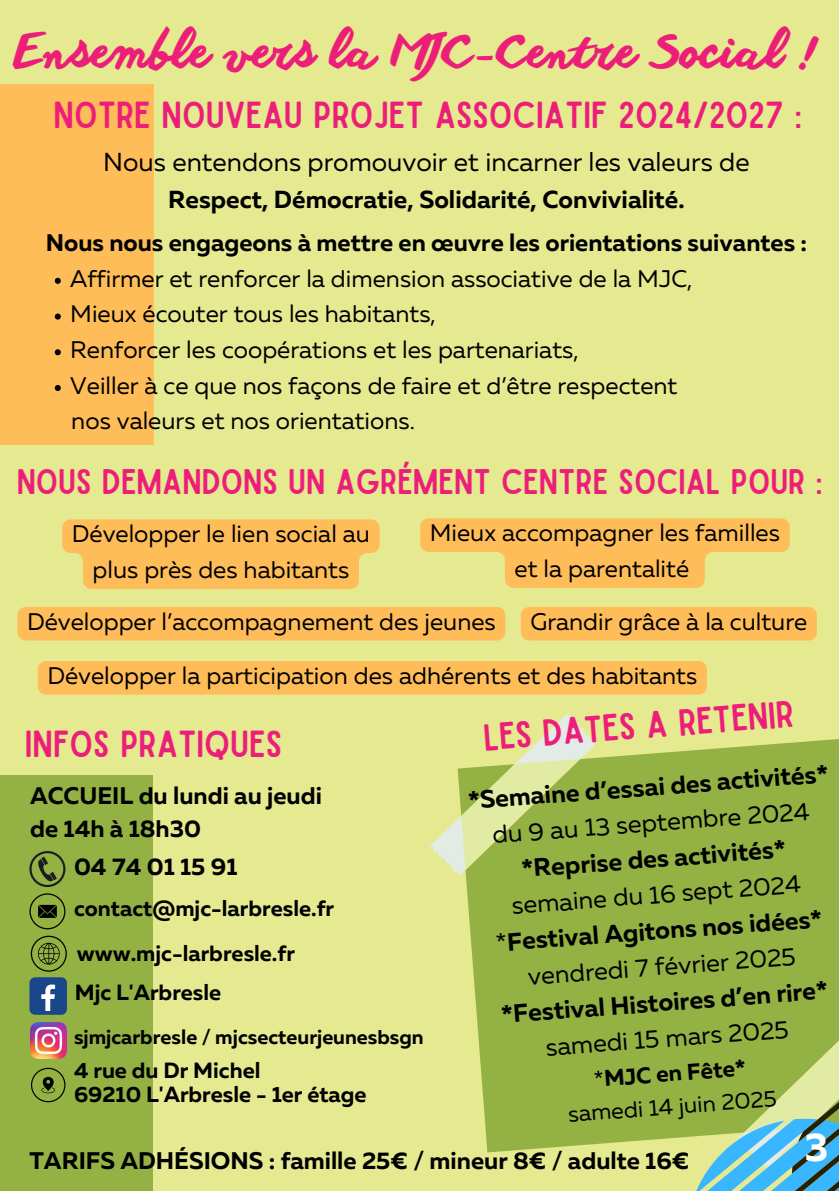
<style>
.page{position:relative;width:839px;height:1191px;background:#fff}
.page>*{position:absolute;margin:0;border:0;box-sizing:border-box;transform-origin:0 0}
.t1{font:46px "Anothershabby";color:#ed1e79}
.t2{font:700 40px "Muller";color:#fff}
.t3{font:36px "Sailors";color:#ed1e79}
.t4{font:34px "Sailors";color:#ed1e79}
.t5{font:26px "Muller";color:#000}
.t6{font:25px/36px "Muller";color:#000;text-align:center}
.t7{font:700 25px "Muller";color:#000}
.t8{font:700 24.6px "Muller";color:#000}
.t9{font:24px/36px "Muller";color:#000;text-align:center}
.t10{font:700 24px/33px "Muller";color:#000}
.t11{font:22.8px/33px "Muller";color:#000;text-align:center}
.t12{font:700 22px "Muller";color:#000}
.t13{font:700 20px "Muller";color:#000}
.s1{font-weight:700}
</style>
<div class="page">
<div style="left:0;top:0;width:838px;height:1191px;background:#e5e990"></div>
<div style="left:466px;top:739px;width:372px;height:414px;background:#94b143"></div>
<svg style="left:429px;top:713px;width:166px;height:164px"></svg>
<svg style="left:685px;top:1015px;width:153px;height:176px"></svg>
<div style="left:0;top:84px;width:153px;height:360px;background:#ffbd59"></div>
<svg style="left:55px;top:278px;width:6px;height:6px"></svg>
<svg style="left:55px;top:314px;width:6px;height:6px"></svg>
<svg style="left:55px;top:349px;width:6px;height:6px"></svg>
<svg style="left:55px;top:385px;width:6px;height:6px"></svg>
<div style="left:0;top:775px;width:153px;height:416px;background:#94b143"></div>
<svg style="left:31px;top:936px;width:36px;height:36px"></svg>
<svg style="left:29px;top:893px;width:36px;height:36px"></svg>
<img style="left:30px;top:1023px;width:36px;height:36px">
<div style="left:29px;top:977px;width:38px;height:38px;background:#1a4789;border-radius:6px"></div>
<svg style="left:41px;top:985px;width:14px;height:26px"></svg>
<svg style="left:29px;top:851px;width:36px;height:36px"></svg>
<svg style="left:31px;top:1068px;width:34px;height:34px"></svg>
<div style="left:17px;top:607px;width:488px;height:34px;background:#ffbd59"></div>
<svg style="left:420px;top:518px;width:369px;height:70px"></svg>
<div style="left:38px;top:661px;width:668px;height:34px;background:#ffbd59"></div>
<div style="left:521px;top:607px;width:295px;height:34px;background:#ffbd59;border-radius:8px"></div>
<svg style="left:62px;top:519px;width:317px;height:70px"></svg>
<p class="t1" style="left:15px;top:26px;width:803px">Ensemble vers la MJC-Centre Social !</p>
<h2 class="t3" style="left:54px;top:102px;width:750px">NOTRE NOUVEAU PROJET ASSOCIATIF 2024/2027 :</h2>
<h4 class="t5" style="left:103px;top:151px;width:648px">Nous entendons promouvoir et incarner les valeurs de</h4>
<h4 class="t8" style="left:168px;top:189px;width:517px">Respect, Démocratie, Solidarité, Convivialité.</h4>
<h3 class="t10" style="left:46px;top:229px;width:762px">Nous nous engageons à mettre en œuvre les orientations suivantes :</h3>
<p class="t9" style="left:70px;top:262px;width:623px">Affirmer et renforcer la dimension associative de la MJC,</p>
<p class="t9" style="left:70px;top:298px;width:367px">Mieux écouter tous les habitants,</p>
<p class="t9" style="left:70px;top:334px;width:510px">Renforcer les coopérations et les partenariats,</p>
<p class="t9" style="left:70px;top:369px;width:608px">Veiller à ce que nos façons de faire et d’être respectent</p>
<p class="t9" style="left:71px;top:405px;width:345px">nos valeurs et nos orientations.</p>
<p class="t4" style="left:17px;top:469px;width:807px">NOUS DEMANDONS UN AGRÉMENT CENTRE SOCIAL POUR :</p>
<h3 class="t9" style="left:72px;top:518px;width:300px">Développer le lien social au plus près des habitants</h3>
<p class="t9" style="left:430px;top:517px;width:351px">Mieux accompagner les familles et la parentalité</p>
<p class="t9" style="left:27px;top:605px;width:470px">Développer l’accompagnement des jeunes</p>
<h3 class="t9" style="left:530px;top:605px;width:278px">Grandir grâce à la culture</h3>
<p class="t9" style="left:47px;top:659px;width:651px">Développer la participation des adhérents et des habitants</p>
<p class="t3" style="left:25px;top:731px;width:259px">INFOS PRATIQUES</p>
<h2 class="t10" style="left:30px;top:781px;width:293px">ACCUEIL du lundi au jeudi de 14h à 18h30</h2>
<h4 class="t10" style="left:74px;top:852px;width:165px">04 74 01 15 91</h4>
<p class="t12" style="left:74px;top:899px;width:261px">contact@mjc-larbresle.fr</p>
<p class="t12" style="left:77px;top:944px;width:220px">www.mjc-larbresle.fr</p>
<p class="t12" style="left:75px;top:983px;width:148px">Mjc L'Arbresle</p>
<p class="t13" style="left:74px;top:1029px;width:351px">sjmjcarbresle / mjcsecteurjeunesbsgn</p>
<p class="t12" style="left:74px;top:1061px;width:188px">4 rue du Dr Michel</p>
<h2 class="t12" style="left:74px;top:1085px;width:294px">69210 L'Arbresle - 1er étage</h2>
<h1 class="t3" style="left:482px;top:723px;width:313px;rotate:-4deg">LES DATES A RETENIR</h1>
<p class="t7" style="left:467px;top:789px;width:363px;rotate:-4deg">*Semaine d’essai des activités*</p>
<p class="t6" style="left:487px;top:818px;width:329px;rotate:-4deg">du 9 au 13 septembre 2024 <span class="s1">*Reprise des activités* </span>semaine du 16 sept 2024 *<span class="s1">Festival Agitons nos idées* </span>vendredi 7 février 2025 <span class="s1">*Festival Histoires d’en rire* </span>samedi 15 mars 2025</p>
<p class="t11" style="left:565px;top:1066px;width:210px;rotate:-4deg">*<span class="s1">MJC en Fête* </span>samedi 14 juin 2025</p>
<p class="t10" style="left:29px;top:1146px;width:661px">TARIFS ADHÉSIONS : famille 25€ / mineur 8€ / adulte 16€</p>
<h2 class="t2" style="left:804px;top:1131px;width:25px">3</h2>
</div>
